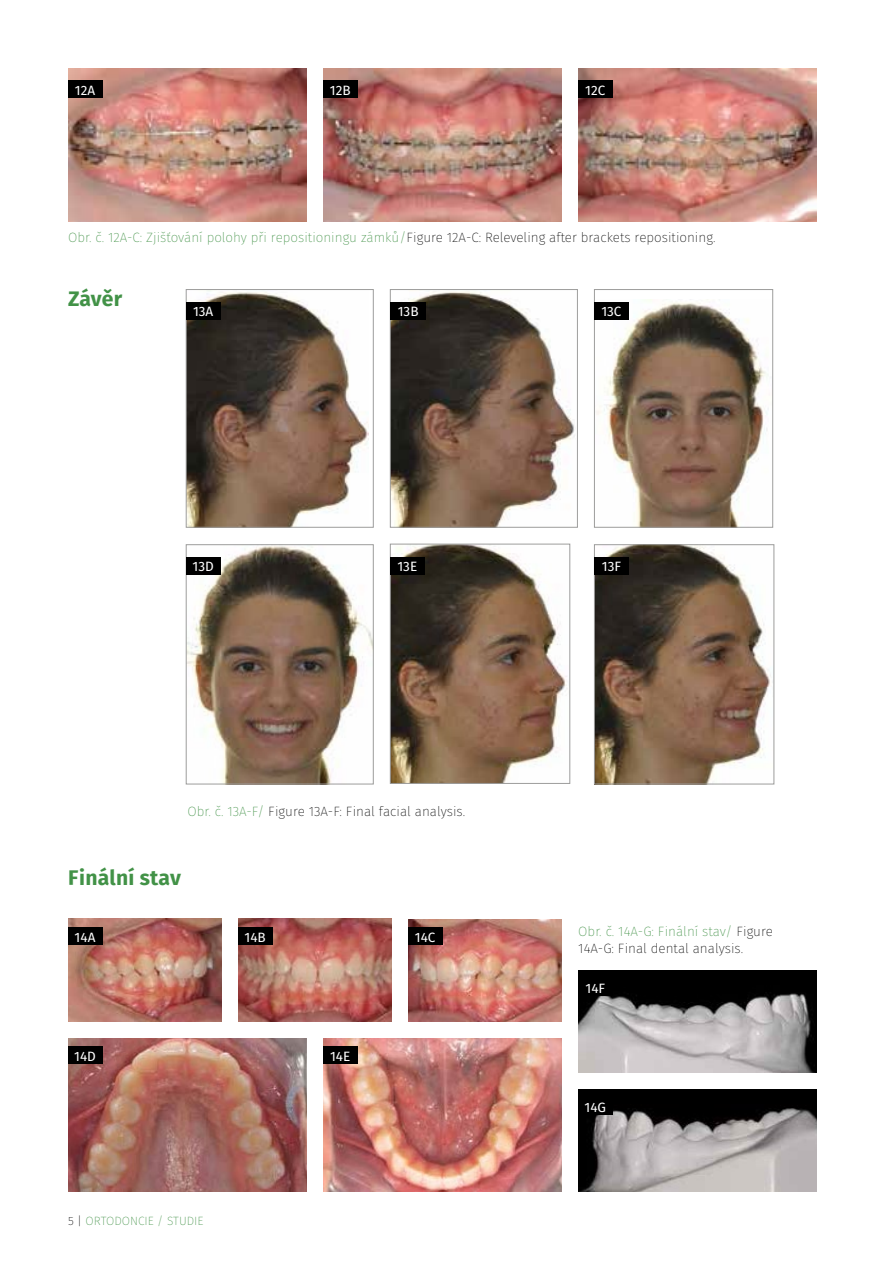
<style>
.page{position:relative;width:893px;height:1263px;background:#fff}
.page>*{position:absolute;margin:0;border:0;box-sizing:border-box;transform-origin:0 0}
.t1{font:700 21.15px "Fira Sans";letter-spacing:.01em;color:#429247}
.t2{font:200 13.5px "Fira Sans";color:#429247}
.t3{font:200 13.5px/17px "Fira Sans";color:#000}
.t4{font:13.5px "Fira Sans";color:#fff}
.t5{font:200 12px "Fira Sans";color:#429247}
.s1{color:#000}
.s2{color:#429247}
</style>
<div class="page">
<img style="left:68px;top:68px;width:238px;height:153px">
<img style="left:323px;top:68px;width:238px;height:153px">
<img style="left:578px;top:68px;width:238px;height:153px">
<div style="left:68px;top:81px;width:34px;height:17px;background:#000"></div>
<div style="left:323px;top:81px;width:34px;height:17px;background:#000"></div>
<div style="left:578px;top:81px;width:34px;height:17px;background:#000"></div>
<img style="left:188px;top:292px;width:181px;height:234px">
<div style="left:186px;top:289px;width:188px;height:239px;border:1px solid #9d9d9c"></div>
<img style="left:188px;top:546px;width:184px;height:236px">
<div style="left:186px;top:544px;width:188px;height:240px;border:1px solid #9d9d9c"></div>
<img style="left:392px;top:291px;width:183px;height:235px">
<div style="left:390px;top:289px;width:188px;height:239px;border:1px solid #9d9d9c"></div>
<img style="left:392px;top:546px;width:176px;height:236px">
<div style="left:390px;top:544px;width:180px;height:240px;border:1px solid #9d9d9c"></div>
<img style="left:596px;top:299px;width:173px;height:227px">
<div style="left:594px;top:289px;width:179px;height:239px;border:1px solid #9d9d9c"></div>
<img style="left:596px;top:546px;width:175px;height:236px">
<div style="left:594px;top:544px;width:180px;height:240px;border:1px solid #9d9d9c"></div>
<div style="left:186px;top:302px;width:34px;height:17px;background:#000"></div>
<div style="left:186px;top:557px;width:34px;height:17px;background:#000"></div>
<div style="left:390px;top:302px;width:36px;height:17px;background:#000"></div>
<div style="left:390px;top:557px;width:34px;height:17px;background:#000"></div>
<div style="left:594px;top:302px;width:34px;height:17px;background:#000"></div>
<div style="left:594px;top:557px;width:34px;height:17px;background:#000"></div>
<img style="left:68px;top:1038px;width:238px;height:153px">
<img style="left:578px;top:970px;width:238px;height:102px">
<img style="left:323px;top:1038px;width:238px;height:153px">
<img style="left:578px;top:1089px;width:238px;height:102px">
<img style="left:68px;top:918px;width:153px;height:103px">
<img style="left:238px;top:919px;width:153px;height:102px">
<img style="left:408px;top:919px;width:153px;height:102px">
<div style="left:68px;top:927px;width:34px;height:17px;background:#000"></div>
<div style="left:68px;top:1047px;width:34px;height:17px;background:#000"></div>
<div style="left:578px;top:978px;width:34px;height:17px;background:#000"></div>
<div style="left:323px;top:1047px;width:34px;height:17px;background:#000"></div>
<div style="left:578px;top:1098px;width:34px;height:17px;background:#000"></div>
<div style="left:238px;top:927px;width:34px;height:17px;background:#000"></div>
<div style="left:408px;top:927px;width:34px;height:17px;background:#000"></div>
<p class="t4" style="left:75px;top:81px;width:22px">12A</p>
<p class="t4" style="left:330px;top:81px;width:22px">12B</p>
<p class="t4" style="left:585px;top:81px;width:22px">12C</p>
<p class="t2" style="left:68px;top:228px;width:649px">Obr. č. 12A-C: Zjišťování polohy při repositioningu zámků/<span class="s1">Figure 12A-C: Releveling after brackets repositioning.</span></p>
<h1 class="t1" style="left:68px;top:281px;width:56px">Závěr</h1>
<p class="t4" style="left:193px;top:302px;width:22px">13A</p>
<p class="t4" style="left:398px;top:302px;width:22px">13B</p>
<p class="t4" style="left:193px;top:557px;width:23px">13D</p>
<p class="t4" style="left:397px;top:557px;width:21px">13E</p>
<p class="t3" style="left:187px;top:803px;width:279px"><span class="s2">Obr. č. 13A-F/</span> Figure 13A-F: Final facial analysis.</p>
<h1 class="t1" style="left:68px;top:859px;width:114px">Finální stav</h1>
<p class="t4" style="left:75px;top:927px;width:22px">14A</p>
<p class="t4" style="left:74px;top:1046px;width:23px">14D</p>
<p class="t4" style="left:245px;top:927px;width:23px">14B</p>
<p class="t4" style="left:415px;top:927px;width:22px">14C</p>
<p class="t4" style="left:330px;top:1046px;width:22px">14E</p>
<p class="t5" style="left:68px;top:1212px;width:137px"><span class="s1">5 |</span> ORTODONCIE / STUDIE</p>
<p class="t4" style="left:601px;top:302px;width:22px">13C</p>
<p class="t4" style="left:602px;top:557px;width:21px">13F</p>
<p class="t3" style="left:578px;top:922px;width:196px"><span class="s2">Obr. č. 14A-G: Finální stav/</span> Figure<br>14A-G: Final dental analysis.</p>
<p class="t4" style="left:585px;top:978px;width:21px">14F</p>
<p class="t4" style="left:585px;top:1097px;width:23px">14G</p>
</div>
